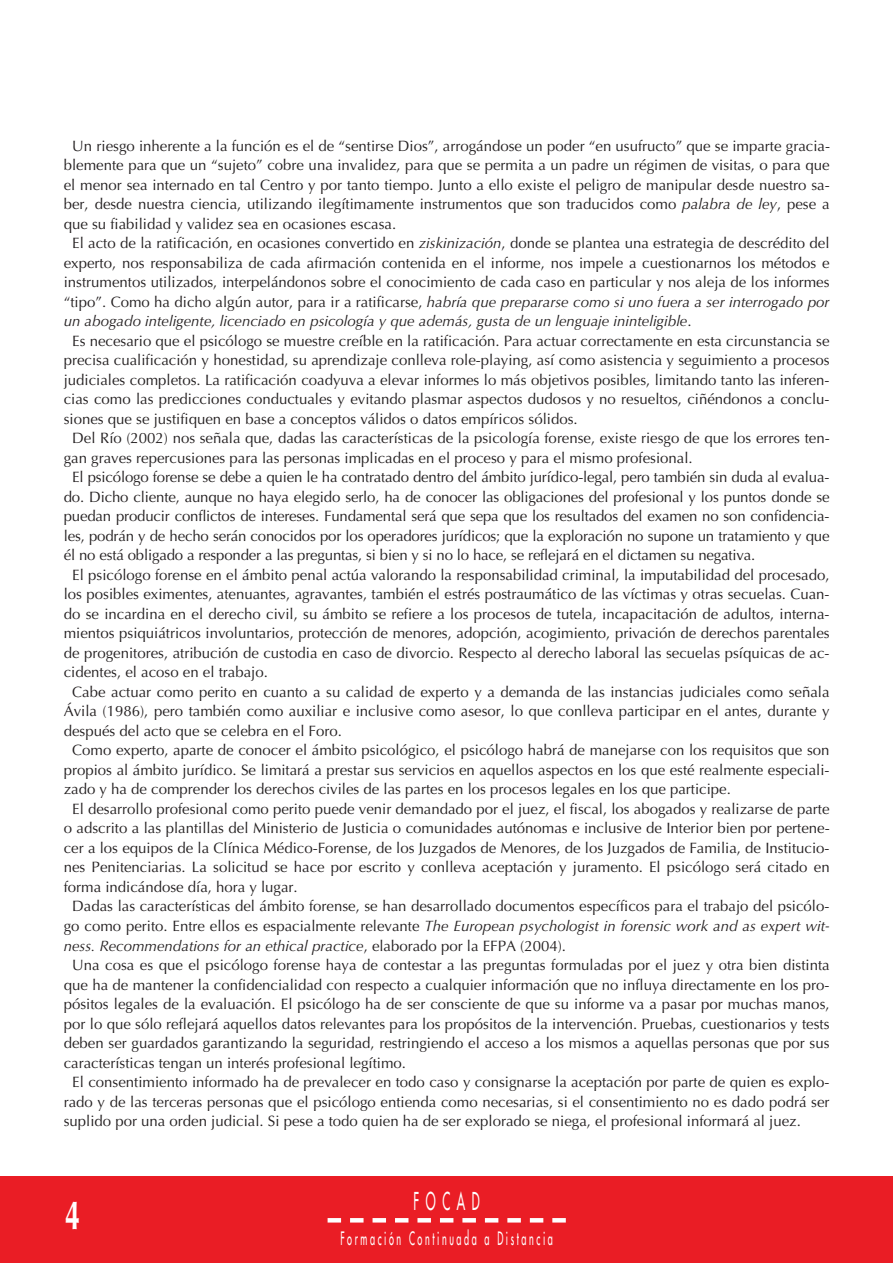
<style>
.page{position:relative;width:893px;height:1263px;background:#fff}
.page>*{position:absolute;margin:0;border:0;box-sizing:border-box;transform-origin:0 0}
.t1{font:700 40.5px "Optima";color:#fff;scale:.67 1}
.t2{font:24px "Futura";letter-spacing:.55em;color:#fff;scale:.5 1}
.t3{font:18px "Futura";letter-spacing:.29em;color:#fff;scale:.5 1}
.t4{font:15px "Optima";color:#231f20}
.t5{font:italic 15px "Optima";color:#231f20}
.s1{font-style:italic}
.s2{font-style:normal}
</style>
<div class="page">
<div style="left:0;top:1176px;width:892px;height:87px;background:#ea1d25"></div>
<svg style="left:341px;top:1218px;width:203px;height:5px"></svg>
<div style="left:327px;top:1218px;width:14px;height:5px;background:#fff"></div>
<div style="left:552px;top:1218px;width:14px;height:5px;background:#fff"></div>
<p class="t4" style="left:72px;top:139px;width:759px">Un riesgo inherente a la función es el de “sentirse Dios”, arrogándose un poder “en usufructo” que se imparte gracia-</p>
<p class="t4" style="left:64px;top:159px;width:767px">blemente para que un “sujeto” cobre una invalidez, para que se permita a un padre un régimen de visitas, o para que</p>
<p class="t4" style="left:64px;top:178px;width:767px">el menor sea internado en tal Centro y por tanto tiempo. Junto a ello existe el peligro de manipular desde nuestro sa-</p>
<p class="t4" style="left:64px;top:198px;width:767px">ber, desde nuestra ciencia, utilizando ilegítimamente instrumentos que son traducidos como <span class="s1">palabra de ley</span>, pese a</p>
<p class="t4" style="left:64px;top:217px;width:334px">que su fiabilidad y validez sea en ocasiones escasa.</p>
<p class="t4" style="left:72px;top:237px;width:758px">El acto de la ratificación, en ocasiones convertido en <span class="s1">ziskinización</span>, donde se plantea una estrategia de descrédito del</p>
<p class="t4" style="left:64px;top:256px;width:767px">experto, nos responsabiliza de cada afirmación contenida en el informe, nos impele a cuestionarnos los métodos e</p>
<p class="t4" style="left:64px;top:276px;width:767px">instrumentos utilizados, interpelándonos sobre el conocimiento de cada caso en particular y nos aleja de los informes</p>
<p class="t5" style="left:64px;top:296px;width:767px"><span class="s2">“tipo”. Como ha dicho algún autor, para ir a ratificarse,</span> habría que prepararse como si uno fuera a ser interrogado por</p>
<p class="t5" style="left:64px;top:315px;width:629px">un abogado inteligente, licenciado en psicología y que además, gusta de un lenguaje ininteligible<span class="s2">.</span></p>
<p class="t4" style="left:72px;top:335px;width:758px">Es necesario que el psicólogo se muestre creíble en la ratificación. Para actuar correctamente en esta circunstancia se</p>
<p class="t4" style="left:64px;top:354px;width:767px">precisa cualificación y honestidad, su aprendizaje conlleva role-playing, así como asistencia y seguimiento a procesos</p>
<p class="t4" style="left:64px;top:374px;width:767px">judiciales completos. La ratificación coadyuva a elevar informes lo más objetivos posibles, limitando tanto las inferen-</p>
<p class="t4" style="left:64px;top:393px;width:767px">cias como las predicciones conductuales y evitando plasmar aspectos dudosos y no resueltos, ciñéndonos a conclu-</p>
<p class="t4" style="left:64px;top:413px;width:515px">siones que se justifiquen en base a conceptos válidos o datos empíricos sólidos.</p>
<p class="t4" style="left:72px;top:432px;width:758px">Del Río (2002) nos señala que, dadas las características de la psicología forense, existe riesgo de que los errores ten-</p>
<p class="t4" style="left:64px;top:452px;width:630px">gan graves repercusiones para las personas implicadas en el proceso y para el mismo profesional.</p>
<p class="t4" style="left:72px;top:471px;width:758px">El psicólogo forense se debe a quien le ha contratado dentro del ámbito jurídico-legal, pero también sin duda al evalua-</p>
<p class="t4" style="left:64px;top:491px;width:767px">do. Dicho cliente, aunque no haya elegido serlo, ha de conocer las obligaciones del profesional y los puntos donde se</p>
<p class="t4" style="left:64px;top:510px;width:767px">puedan producir conflictos de intereses. Fundamental será que sepa que los resultados del examen no son confidencia-</p>
<p class="t4" style="left:64px;top:530px;width:767px">les, podrán y de hecho serán conocidos por los operadores jurídicos; que la exploración no supone un tratamiento y que</p>
<p class="t4" style="left:64px;top:549px;width:693px">él no está obligado a responder a las preguntas, si bien y si no lo hace, se reflejará en el dictamen su negativa.</p>
<p class="t4" style="left:72px;top:569px;width:758px">El psicólogo forense en el ámbito penal actúa valorando la responsabilidad criminal, la imputabilidad del procesado,</p>
<p class="t4" style="left:64px;top:588px;width:767px">los posibles eximentes, atenuantes, agravantes, también el estrés postraumático de las víctimas y otras secuelas. Cuan-</p>
<p class="t4" style="left:64px;top:608px;width:767px">do se incardina en el derecho civil, su ámbito se refiere a los procesos de tutela, incapacitación de adultos, interna-</p>
<p class="t4" style="left:64px;top:627px;width:767px">mientos psiquiátricos involuntarios, protección de menores, adopción, acogimiento, privación de derechos parentales</p>
<p class="t4" style="left:64px;top:647px;width:767px">de progenitores, atribución de custodia en caso de divorcio. Respecto al derecho laboral las secuelas psíquicas de ac-</p>
<p class="t4" style="left:64px;top:666px;width:205px">cidentes, el acoso en el trabajo.</p>
<p class="t4" style="left:72px;top:686px;width:758px">Cabe actuar como perito en cuanto a su calidad de experto y a demanda de las instancias judiciales como señala</p>
<p class="t4" style="left:64px;top:705px;width:767px">Ávila (1986), pero también como auxiliar e inclusive como asesor, lo que conlleva participar en el antes, durante y</p>
<p class="t4" style="left:64px;top:725px;width:280px">después del acto que se celebra en el Foro.</p>
<p class="t4" style="left:72px;top:744px;width:758px">Como experto, aparte de conocer el ámbito psicológico, el psicólogo habrá de manejarse con los requisitos que son</p>
<p class="t4" style="left:64px;top:764px;width:767px">propios al ámbito jurídico. Se limitará a prestar sus servicios en aquellos aspectos en los que esté realmente especiali-</p>
<p class="t4" style="left:64px;top:783px;width:668px">zado y ha de comprender los derechos civiles de las partes en los procesos legales en los que participe.</p>
<p class="t4" style="left:72px;top:803px;width:758px">El desarrollo profesional como perito puede venir demandado por el juez, el fiscal, los abogados y realizarse de parte</p>
<p class="t4" style="left:64px;top:822px;width:767px">o adscrito a las plantillas del Ministerio de Justicia o comunidades autónomas e inclusive de Interior bien por pertene-</p>
<p class="t4" style="left:64px;top:842px;width:767px">cer a los equipos de la Clínica Médico-Forense, de los Juzgados de Menores, de los Juzgados de Familia, de Institucio-</p>
<p class="t4" style="left:64px;top:861px;width:767px">nes Penitenciarias. La solicitud se hace por escrito y conlleva aceptación y juramento. El psicólogo será citado en</p>
<p class="t4" style="left:64px;top:881px;width:235px">forma indicándose día, hora y lugar.</p>
<p class="t4" style="left:72px;top:900px;width:758px">Dadas las características del ámbito forense, se han desarrollado documentos específicos para el trabajo del psicólo-</p>
<p class="t5" style="left:64px;top:920px;width:767px"><span class="s2">go como perito. Entre ellos es espacialmente relevante</span> The European psychologist in forensic work and as expert wit-</p>
<p class="t5" style="left:64px;top:939px;width:503px">ness. Recommen dations for an ethical practice<span class="s2">, elaborado por la EFPA (2004).</span></p>
<p class="t4" style="left:72px;top:959px;width:758px">Una cosa es que el psicólogo forense haya de contestar a las preguntas formuladas por el juez y otra bien distinta</p>
<p class="t4" style="left:64px;top:978px;width:767px">que ha de mantener la confidencialidad con respecto a cualquier información que no influya directamente en los pro-</p>
<p class="t4" style="left:64px;top:998px;width:767px">pósitos legales de la evaluación. El psicólogo ha de ser consciente de que su informe va a pasar por muchas manos,</p>
<p class="t4" style="left:64px;top:1017px;width:767px">por lo que sólo reflejará aquellos datos relevantes para los propósitos de la intervención. Pruebas, cuestionarios y tests</p>
<p class="t4" style="left:64px;top:1037px;width:767px">deben ser guardados garantizando la seguridad, restringiendo el acceso a los mismos a aquellas personas que por sus</p>
<p class="t4" style="left:64px;top:1056px;width:344px">características tengan un interés profesional legítimo.</p>
<p class="t4" style="left:72px;top:1076px;width:758px">El consentimiento informado ha de prevalecer en todo caso y consignarse la aceptación por parte de quien es explo-</p>
<p class="t4" style="left:64px;top:1095px;width:767px">rado y de las terceras personas que el psicólogo entienda como necesarias, si el consentimiento no es dado podrá ser</p>
<p class="t4" style="left:64px;top:1115px;width:738px">suplido por una orden judicial. Si pese a todo quien ha de ser explorado se niega, el profesional informará al juez.</p>
<h1 class="t1" style="left:65px;top:1199px;width:24px">4</h1>
<h2 class="t2" style="left:413px;top:1189px;width:134px">FOCAD</h2>
<p class="t3" style="left:340px;top:1230px;width:426px">Formación Continuada a Distancia</p>
</div>
